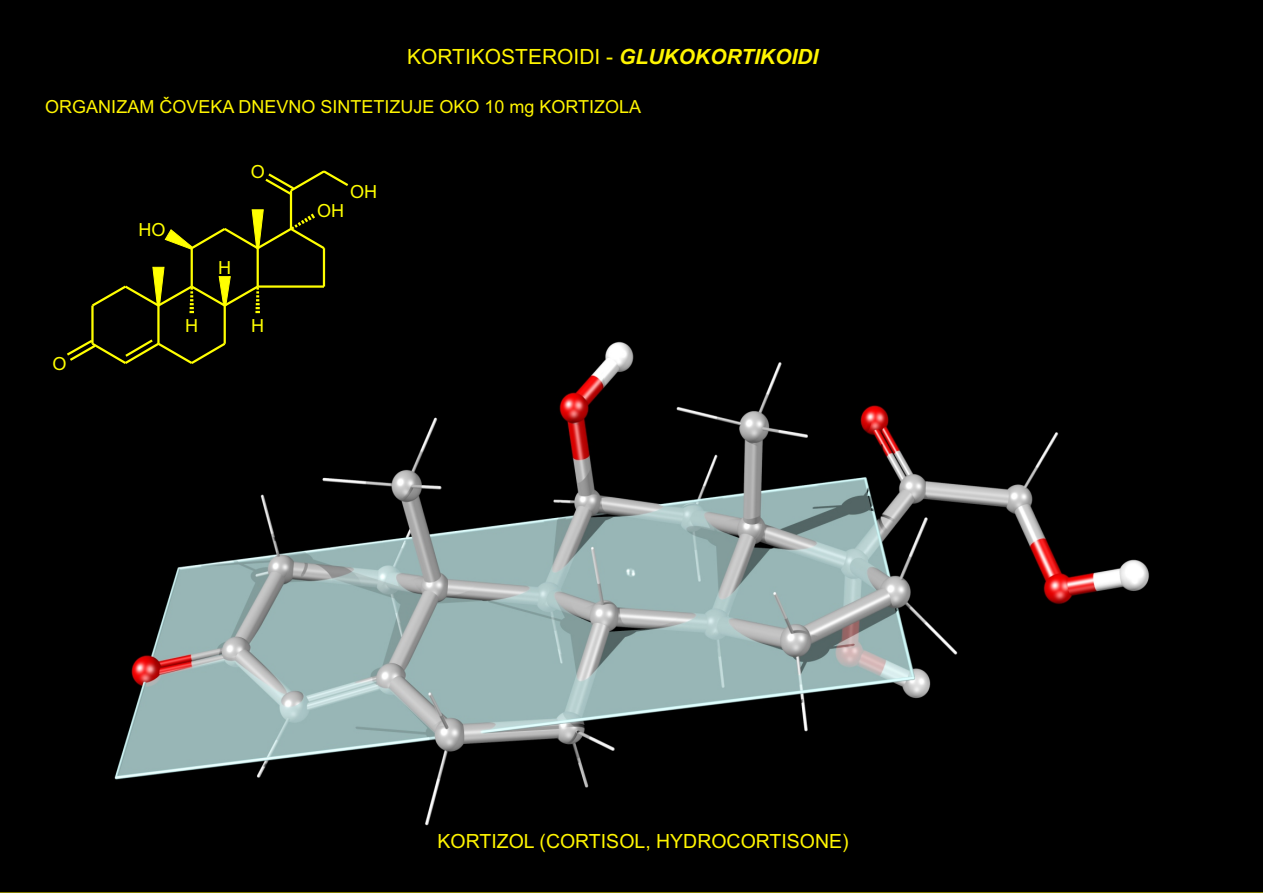
<style>
.page{position:relative;width:1263px;height:893px;background:#000}
.page>*{position:absolute;margin:0;border:0;box-sizing:border-box;transform-origin:0 0}
.t1{font:21px "Arial";color:#fff500}
.t2{font:19.5px "Arial";color:#fff500}
.t3{font:18px "Arial";color:#fff500}
.t4{font:18px "Arial";color:#ff0}
.s1{font-weight:700;font-style:italic}
</style>
<div class="page">
<img style="left:104px;top:318px;width:1064px;height:533px">
<hr style="left:91px;top:306px;width:3px;height:38px;background:#ff0">
<hr style="left:157px;top:306px;width:3px;height:38px;background:#ff0">
<hr style="left:224px;top:306px;width:2px;height:38px;background:#ff0">
<hr style="left:257px;top:248px;width:2px;height:39px;background:#ff0">
<hr style="left:191px;top:248px;width:2px;height:39px;background:#ff0">
<hr style="left:323px;top:248px;width:2px;height:39px;background:#ff0">
<hr style="left:258px;top:285px;width:66px;height:3px;background:#ff0">
<hr style="left:290px;top:191px;width:2px;height:38px;background:#ff0">
<svg style="left:263px;top:168px;width:88px;height:29px;background:#1c1c00"></svg>
<svg style="left:64px;top:337px;width:164px;height:29px;background:#1e1e00"></svg>
<svg style="left:165px;top:210px;width:162px;height:41px;background:#242400"></svg>
<svg style="left:89px;top:267px;width:172px;height:46px;background:#252500"></svg>
<p class="t1" style="left:407px;top:49px;width:413px">KORTIKOSTEROIDI - <span class="s1">GLUKOKORTIKOIDI</span></p>
<p class="t3" style="left:45px;top:100px;width:597px">ORGANIZAM ČOVEKA DNEVNO SINTETIZUJE OKO 10 mg KORTIZOLA</p>
<p class="t4" style="left:52px;top:357px;width:16px">O</p>
<p class="t4" style="left:138px;top:223px;width:29px">HO</p>
<p class="t4" style="left:251px;top:165px;width:16px">O</p>
<p class="t4" style="left:218px;top:261px;width:15px">H</p>
<p class="t4" style="left:185px;top:319px;width:15px">H</p>
<p class="t4" style="left:251px;top:319px;width:15px">H</p>
<p class="t4" style="left:317px;top:204px;width:28px">OH</p>
<p class="t4" style="left:350px;top:184px;width:28px">OH</p>
<p class="t2" style="left:438px;top:834px;width:412px">KORTIZOL (CORTISOL, HYDROCORTISONE)</p>
</div>
